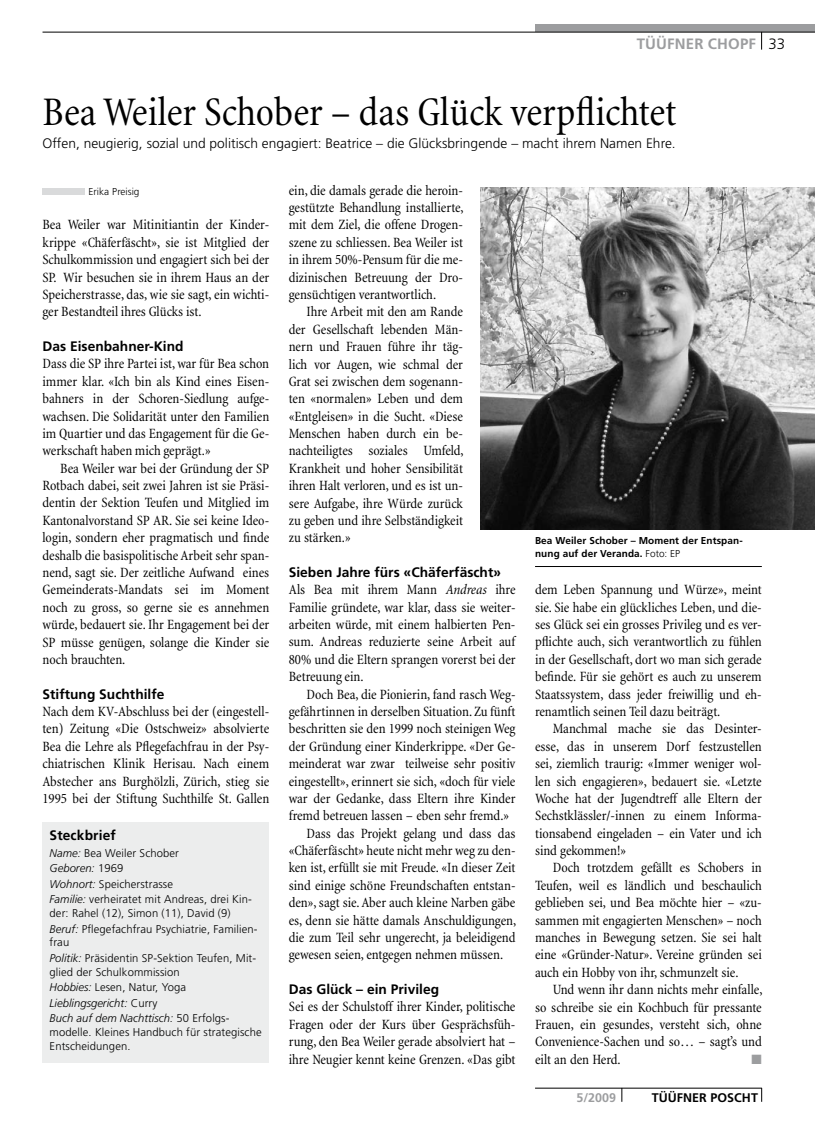
<style>
.page{position:relative;width:815px;height:1134px;background:#fff}
.page>*{position:absolute;margin:0;border:0;box-sizing:border-box;transform-origin:0 0}
.t1{font:condensed 41.25px "Minion";color:#000}
.t2{font:700 15px "Frutiger";letter-spacing:.01em;color:#9c9d9f}
.t3{font:condensed 14.38px/17.4px "Minion";letter-spacing:-.005em;color:#000;text-align:justify}
.t4{font:700 13.75px "Frutiger";color:#000}
.t5{font:300 13.75px "Frutiger";color:#000}
.t6{font:13.5px "Zapf Dingbats ITC";color:#9c9d9f}
.t7{font:700 12.5px "Frutiger";letter-spacing:.005em;color:#000}
.t8{font:700 12.5px "Frutiger";color:#9c9d9f}
.t9{font:300 11.25px/15.5px "Frutiger";letter-spacing:.01em;color:#000}
.t10{font:700 10px/12.5px "Frutiger";letter-spacing:.01em;color:#000}
.t11{font:300 10px "Frutiger";color:#000}
.s1{font-weight:300;color:#000}
.s2{font-style:italic}
.s3{font-weight:300}
</style>
<div class="page">
<div style="left:43px;top:822px;width:226px;height:241px;background:#eceded"></div>
<div style="left:535px;top:25px;width:280px;height:7px;background:#9c9d9f"></div>
<hr style="left:43px;top:32px;width:772px;height:1px;background:#000">
<svg style="left:761px;top:33px;width:1px;height:17px"></svg>
<hr style="left:535px;top:1088px;width:227px;height:1px;background:#000">
<svg style="left:761px;top:1088px;width:1px;height:14px"></svg>
<svg style="left:622px;top:1088px;width:1px;height:14px"></svg>
<hr style="left:535px;top:566px;width:227px;height:1px;background:#000">
<div style="left:43px;top:189px;width:42px;height:6px;background:#d9dadb"></div>
<img style="left:481px;top:188px;width:334px;height:341px">
<p class="t2" style="left:637px;top:35px;width:150px">TÜÜFNER CHOPF <span class="s1">33</span></p>
<h1 class="t1" style="left:43px;top:90px;width:635px">Bea Weiler Schober – das Glück verpflichtet</h1>
<p class="t5" style="left:43px;top:136px;width:635px">Offen, neugierig, sozial und politisch engagiert: Beatrice – die Glücksbringende – macht ihrem Namen Ehre.</p>
<p class="t11" style="left:89px;top:186px;width:52px">Erika Preisig</p>
<p class="t3" style="left:43px;top:217px;width:228px">Bea Weiler war Mitinitiantin der Kinder&shy;krippe «Chäferfäscht», sie ist Mitglied der Schulkommission und engagiert sich bei der SP. Wir besuchen sie in ihrem Haus an der Speicherstrasse, das, wie sie sagt, ein wichti&shy;ger Bestandteil ihres Glücks ist.</p>
<p class="t4" style="left:43px;top:338px;width:143px">Das Eisenbahner-Kind</p>
<p class="t3" style="left:43px;top:356px;width:228px">Dass die SP ihre Partei ist, war für Bea schon immer klar. «Ich bin als Kind eines Eisen&shy;bahners in der Schoren-Siedlung aufge&shy;wachsen. Die Solidarität unter den Familien im Quartier und das Engagement für die Ge&shy;werkschaft haben mich geprägt.»</p>
<p class="t3" style="left:43px;top:460px;width:228px;text-indent:18px">Bea Weiler war bei der Gründung der SP Rotbach dabei, seit zwei Jahren ist sie Präsi&shy;dentin der Sektion Teufen und Mitglied im Kantonalvorstand SP AR. Sie sei keine Ideo&shy;login, sondern eher pragmatisch und finde deshalb die basispolitische Arbeit sehr span&shy;nend, sagt sie. Der zeitliche Aufwand eines Gemeinderats-Mandats sei im Moment noch zu gross, so gerne sie es annehmen würde, bedauert sie. Ihr Engagement bei der SP müsse genügen, solange die Kinder sie noch brauchten.</p>
<p class="t4" style="left:43px;top:686px;width:123px">Stiftung Suchthilfe</p>
<p class="t3" style="left:43px;top:703px;width:228px">Nach dem KV-Abschluss bei der (eingestell&shy;ten) Zeitung «Die Ostschweiz» absolvierte Bea die Lehre als Pflegefachfrau in der Psy&shy;chiatrischen Klinik Herisau. Nach einem Abstecher ans Burghölzli, Zürich, stieg sie 1995 bei der Stiftung Suchthilfe St. Gallen</p>
<p class="t4" style="left:50px;top:827px;width:68px">Steckbrief</p>
<p class="t9" style="left:50px;top:845px;width:204px"><span class="s2">Name:</span> Bea Weiler Schober<br><span class="s2">Geboren:</span> 1969<br><span class="s2">Wohnort:</span> Speicherstrasse<br><span class="s2">Familie:</span> verheiratet mit Andreas, drei Kin-</p>
<p class="t9" style="left:50px;top:906px;width:209px">der: Rahel (12), Simon (11), David (9)<br><span class="s2">Beruf:</span> Pflegefachfrau Psychiatrie, Familien-</p>
<p class="t9" style="left:50px;top:935px;width:208px">frau<br><span class="s2">Politik:</span> Präsidentin SP-Sektion Teufen, Mit-</p>
<p class="t9" style="left:50px;top:964px;width:181px">glied der Schulkommission<br><span class="s2">Hobbies:</span> Lesen, Natur, Yoga<br><span class="s2">Lieblingsgericht:</span> Curry<br><span class="s2">Buch auf dem Nachttisch:</span> 50 Erfolgs-</p>
<p class="t9" style="left:50px;top:1025px;width:214px;line-height:13.8px">modelle. Kleines Handbuch für strategische<br>Entscheidungen.</p>
<p class="t3" style="left:289px;top:182px;width:177px">ein, die damals gerade die heroin&shy;gestützte Behandlung installierte, mit dem Ziel, die offene Drogen&shy;szene zu schliessen. Bea Weiler ist in ihrem 50%-Pensum für die me&shy;dizinischen Betreuung der Dro&shy;gensüchtigen verantwortlich.</p>
<p class="t3" style="left:289px;top:303px;width:177px;text-indent:18px">Ihre Arbeit mit den am Rande der Gesellschaft lebenden Män&shy;nern und Frauen führe ihr täg&shy;lich vor Augen, wie schmal der Grat sei zwischen dem sogenann&shy;ten «normalen» Leben und dem «Entgleisen» in die Sucht. «Diese Menschen haben durch ein be&shy;nachteiligtes soziales Umfeld, Krankheit und hoher Sensibilität ihren Halt verloren, und es ist un&shy;sere Aufgabe, ihre Würde zurück zu geben und ihre Selbständigkeit zu stärken.»</p>
<p class="t4" style="left:289px;top:564px;width:214px">Sieben Jahre fürs «Chäferfäscht»</p>
<p class="t3" style="left:289px;top:581px;width:228px">Als Bea mit ihrem Mann <span class="s2">Andreas</span> ihre Familie gründete, war klar, dass sie weiter&shy;arbeiten würde, mit einem halbierten Pen&shy;sum. Andreas reduzierte seine Arbeit auf 80% und die Eltern sprangen vorerst bei der Betreuung ein.</p>
<p class="t3" style="left:306px;top:686px;width:211px">Doch Bea, die Pionierin, fand rasch Weg-</p>
<p class="t3" style="left:289px;top:703px;width:228px">gefährtinnen in derselben Situation. Zu fünft</p>
<p class="t3" style="left:289px;top:720px;width:228px">beschritten sie den 1999 noch steinigen Weg</p>
<p class="t3" style="left:289px;top:738px;width:228px">der Gründung einer Kinderkrippe. «Der Ge-</p>
<p class="t3" style="left:289px;top:755px;width:228px">meinderat war zwar teilweise sehr positiv</p>
<p class="t3" style="left:289px;top:773px;width:228px">eingestellt», erinnert sie sich, «doch für viele</p>
<p class="t3" style="left:289px;top:790px;width:228px">war der Gedanke, dass Eltern ihre Kinder</p>
<p class="t3" style="left:289px;top:807px;width:222px">fremd betreuen lassen – eben sehr fremd.»</p>
<p class="t3" style="left:306px;top:825px;width:211px">Dass das Projekt gelang und dass das</p>
<p class="t3" style="left:289px;top:842px;width:228px">«Chäferfäscht» heute nicht mehr weg zu den-</p>
<p class="t3" style="left:289px;top:859px;width:228px">ken ist, erfüllt sie mit Freude. «In dieser Zeit</p>
<p class="t3" style="left:289px;top:877px;width:228px">sind einige schöne Freundschaften entstan-</p>
<p class="t3" style="left:289px;top:894px;width:228px">den», sagt sie. Aber auch kleine Narben gäbe</p>
<p class="t3" style="left:289px;top:912px;width:229px">es, denn sie hätte damals Anschuldigungen,</p>
<p class="t3" style="left:289px;top:929px;width:228px">die zum Teil sehr ungerecht, ja beleidigend</p>
<p class="t3" style="left:289px;top:946px;width:216px">gewesen seien, entgegen nehmen müssen.</p>
<p class="t4" style="left:289px;top:981px;width:152px">Das Glück – ein Privileg</p>
<p class="t3" style="left:289px;top:998px;width:228px">Sei es der Schulstoff ihrer Kinder, politische Fragen oder der Kurs über Gesprächsfüh&shy;rung, den Bea Weiler gerade absolviert hat – ihre Neugier kennt keine Grenzen. «Das gibt</p>
<p class="t10" style="left:535px;top:535px;width:209px">Bea Weiler Schober – Moment der Entspan&shy;nung auf der Veranda. <span class="s3">Foto: EP</span></p>
<p class="t3" style="left:535px;top:581px;width:228px">dem Leben Spannung und Würze», meint sie. Sie habe ein glückliches Leben, und die&shy;ses Glück sei ein grosses Privileg und es ver&shy;pflichte auch, sich verantwortlich zu fühlen in der Gesellschaft, dort wo man sich gerade befinde. Für sie gehört es auch zu unserem Staatssystem, dass jeder freiwillig und eh&shy;renamtlich seinen Teil dazu beiträgt.</p>
<p class="t3" style="left:535px;top:720px;width:228px;text-indent:18px">Manchmal mache sie das Desinter&shy;esse, das in unserem Dorf festzustellen sei, ziemlich traurig: «Immer weniger wol&shy;len sich engagieren», bedauert sie. «Letzte Woche hat der Jugendtreff alle Eltern der Sechstklässler/-innen zu einem Informa&shy;tionsabend eingeladen – ein Vater und ich sind gekommen!»</p>
<p class="t3" style="left:535px;top:859px;width:228px;text-indent:18px">Doch trotzdem gefällt es Schobers in Teufen, weil es ländlich und beschaulich geblieben sei, und Bea möchte hier – «zu&shy;sammen mit engagierten Menschen» – noch manches in Bewegung setzen. Sie sei halt eine «Gründer-Natur». Vereine gründen sei auch ein Hobby von ihr, schmunzelt sie.</p>
<p class="t3" style="left:535px;top:981px;width:229px;text-indent:18px">Und wenn ihr dann nichts mehr einfalle, so schreibe sie ein Kochbuch für pressante Frauen, ein gesundes, versteht sich, ohne Convenience-Sachen und so… – sagt’s und eilt an den Herd.</p>
<p class="t6" style="left:751px;top:1052px;width:12px">■</p>
<p class="t8" style="left:576px;top:1090px;width:41px">5/2009</p>
<p class="t7" style="left:652px;top:1090px;width:108px">TÜÜFNER POSCHT</p>
</div>
